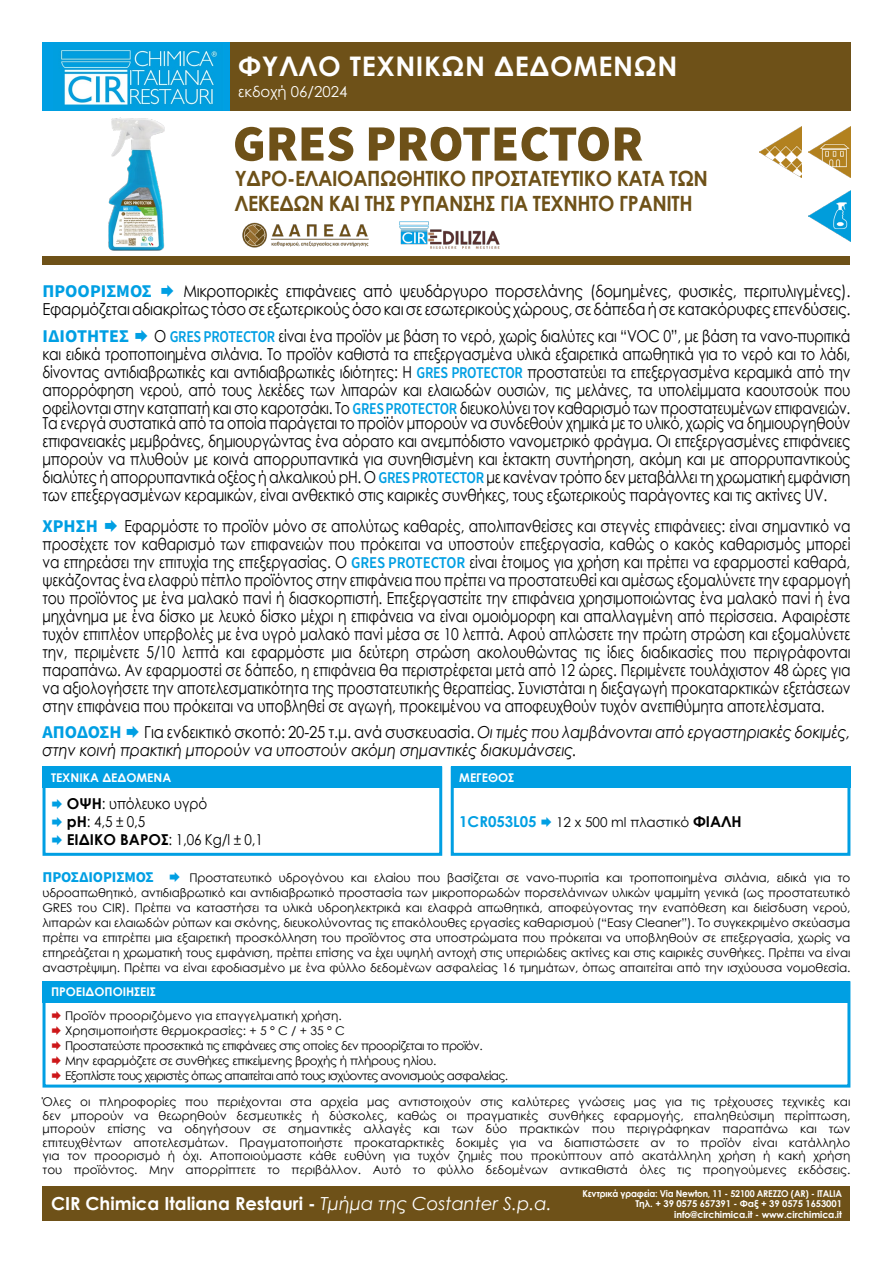
<style>
.page{position:relative;width:893px;height:1263px;background:#fff}
.page>*{position:absolute;margin:0;border:0;box-sizing:border-box;transform-origin:0 0}
.t1{font:900 51px "Source Sans Pro";color:#6e5118}
.t2{font:700 27px "Century Gothic";letter-spacing:.025em;color:#fff}
.t3{font:700 21px/24px "Century Gothic";letter-spacing:-.02em;color:#6e5118;scale:.93 1}
.t4{font:700 18px "Century Gothic";color:#fff}
.t5{font:700 18px "Source Sans Pro";color:#009fe3}
.t6{font:16.5px/18px "Century Gothic";letter-spacing:-.02em;color:#000;text-align:justify;scale:.84 1}
.t7{font:16.5px/18px "Century Gothic";letter-spacing:-.02em;color:#000;text-align:justify;scale:.86 1}
.t8{font:16.5px/18px "Century Gothic";letter-spacing:-.02em;color:#000;text-align:justify;scale:.85 1}
.t9{font:16.5px/18px "Century Gothic";letter-spacing:-.02em;color:#000;text-align:right;scale:.9 1}
.t10{font:italic 16.5px/18px "Century Gothic";letter-spacing:-.01em;color:#000;scale:.9 1}
.t11{font:15px "Century Gothic";letter-spacing:-.01em;color:#000;scale:.9 1}
.t12{font:700 15px "Source Sans Pro";letter-spacing:-.01em;color:#009fe3}
.t13{font:15px "Century Gothic";color:#fff}
.t14{font:700 15px "Century Gothic";color:#009fe3}
.t15{font:13.5px "Century Gothic";color:#000}
.t16{font:12px/15px "Century Gothic";letter-spacing:-.02em;color:#000;text-align:justify}
.t17{font:12px "Century Gothic";color:#000}
.t18{font:12px "Century Gothic";letter-spacing:-.05em;color:#000}
.t19{font:12px "Century Gothic";letter-spacing:-.04em;color:#000}
.t20{font:700 12px "Century Gothic";color:#fff}
.t21{font:700 9.45px "Century Gothic";letter-spacing:-.01em;color:#fff}
.t22{font:700 9.45px "Century Gothic";letter-spacing:-.01em;color:#fff;scale:.94 1}
.s1{font-family:"Source Sans Pro";font-weight:600;color:#009fe3}
.s2{font-style:normal}
.s3{font-weight:700}
.s4{font-weight:700;font-size:15px}
.s5{font-weight:400;font-style:italic}
</style>
<div class="page">
<img style="left:108px;top:117px;width:57px;height:134px">
<div style="left:230px;top:43px;width:620px;height:68px;background:#6e5118"></div>
<div style="left:43px;top:1186px;width:807px;height:34px;background:#6e5118"></div>
<div style="left:43px;top:256px;width:807px;height:9px;background:#6e5118"></div>
<div style="left:43px;top:766px;width:399px;height:90px;border:3px solid #009fe3"></div>
<div style="left:43px;top:766px;width:399px;height:22px;background:#009fe3"></div>
<div style="left:451px;top:766px;width:399px;height:90px;border:3px solid #009fe3"></div>
<div style="left:451px;top:766px;width:399px;height:22px;background:#009fe3"></div>
<div style="left:43px;top:981px;width:807px;height:106px;border:3px solid #009fe3"></div>
<div style="left:43px;top:981px;width:807px;height:21px;background:#009fe3"></div>
<div style="left:43px;top:43px;width:187px;height:68px;background:#009fe3"></div>
<img style="left:60px;top:50px;width:158px;height:56px">
<img style="left:809px;top:190px;width:41px;height:51px">
<img style="left:809px;top:127px;width:41px;height:51px">
<img style="left:760px;top:127px;width:41px;height:51px">
<img style="left:242px;top:222px;width:127px;height:26px">
<img style="left:399px;top:221px;width:101px;height:28px">
<p class="t2" style="left:238px;top:46px;width:441px">ΦΥΛΛΟ ΤΕΧΝΙΚΩΝ ΔΕΔΟΜΕΝΩΝ</p>
<p class="t13" style="left:238px;top:81px;width:111px">εκδοχή 06/2024</p>
<p class="t1" style="left:233px;top:108px;width:412px">GRES PROTECTOR</p>
<p class="t3" style="left:235px;top:166px;width:510px">ΥΔΡΟ-ΕΛΑΙΟΑΠΩΘΗΤΙΚΟ ΠΡΟΣΤΑΤΕΥΤΙΚΟ ΚΑΤΑ ΤΩΝ<br>ΛΕΚΕΔΩΝ ΚΑΙ ΤΗΣ ΡΥΠΑΝΣΗΣ ΓΙΑ ΤΕΧΝΗΤΟ ΓΡΑΝΙΤΗ</p>
<p class="t9" style="left:43px;top:282px;width:899px">Μικροπορικές επιφάνειες από ψευδάργυρο πορσελάνης (δομημένες, φυσικές, περιτυλιγμένες).<br>Εφαρμόζεται αδιακρίτως τόσο σε εξωτερικούς όσο και σε εσωτερικούς χώρους, σε δάπεδα ή σε κατακόρυφες επενδύσεις.</p>
<p class="t5" style="left:43px;top:323px;width:88px">ΙΔΙΟΤΗΤΕΣ</p>
<p class="t5" style="left:43px;top:279px;width:111px">ΠΡΟΟΡΙΣΜΟΣ</p>
<p class="t8" style="left:43px;top:326px;width:952px;text-indent:112px">Ο <span class="s1">GRES PROTECTOR</span> είναι ένα προϊόν με βάση το νερό, χωρίς διαλύτες και “VOC 0”, με βάση τα νανο-πυριτικά και ειδικά τροποποιημένα σιλάνια. Το προϊόν καθιστά τα επεξεργασμένα υλικά εξαιρετικά απωθητικά για το νερό και το λάδι, δίνοντας αντιδιαβρωτικές και αντιδιαβρωτικές ιδιότητες: Η <span class="s1">GRES PROTECTOR</span> προστατεύει τα επεξεργασμένα κεραμικά από την απορρόφηση νερού, από τους λεκέδες των λιπαρών και ελαιωδών ουσιών, τις μελάνες, τα υπολείμματα καουτσούκ που οφείλονται στην καταπατή και στο καροτσάκι. Το <span class="s1">GRES PROTECTOR</span> διευκολύνει τον καθαρισμό των προστατευμένων επιφανειών.</p>
<p class="t7" style="left:43px;top:414px;width:941px">Τα ενεργά συστατικά από τα οποία παράγεται το προϊόν μπορούν να συνδεθούν χημικά με το υλικό, χωρίς να δημιουργηθούν επιφανειακές μεμβράνες, δημιουργώντας ένα αόρατο και ανεμπόδιστο νανομετρικό φράγμα. Οι επεξεργασμένες επιφάνειες μπορούν να πλυθούν με κοινά απορρυπαντικά για συνηθισμένη και έκτακτη συντήρηση, ακόμη και με απορρυπαντικούς διαλύτες ή απορρυπαντικά οξέος ή αλκαλικού pH. Ο <span class="s1">GRES PROTECTOR</span> με κανέναν τρόπο δεν μεταβάλλει τη χρωματική εμφάνιση των επεξεργασμένων κεραμικών, είναι ανθεκτικό στις καιρικές συνθήκες, τους εξωτερικούς παράγοντες και τις ακτίνες UV.</p>
<p class="t5" style="left:43px;top:514px;width:57px">ΧΡΗΣΗ</p>
<p class="t6" style="left:43px;top:517px;width:963px;text-indent:82px">Εφαρμόστε το προϊόν μόνο σε απολύτως καθαρές, απολιπανθείσες και στεγνές επιφάνειες: είναι σημαντικό να προσέχετε τον καθαρισμό των επιφανειών που πρόκειται να υποστούν επεξεργασία, καθώς ο κακός καθαρισμός μπορεί να επηρεάσει την επιτυχία της επεξεργασίας. Ο <span class="s1">GRES PROTECTOR</span> είναι έτοιμος για χρήση και πρέπει να εφαρμοστεί καθαρά, ψεκάζοντας ένα ελαφρύ πέπλο προϊόντος στην επιφάνεια που πρέπει να προστατευθεί και αμέσως εξομαλύνετε την εφαρμογή του προϊόντος με ένα μαλακό πανί ή διασκορπιστή. Επεξεργαστείτε την επιφάνεια χρησιμοποιώντας ένα μαλακό πανί ή ένα μηχάνημα με ένα δίσκο με λευκό δίσκο μέχρι η επιφάνεια να είναι ομοιόμορφη και απαλλαγμένη από περίσσεια. Αφαιρέστε τυχόν επιπλέον υπερβολές με ένα υγρό μαλακό πανί μέσα σε 10 λεπτά. Αφού απλώσετε την πρώτη στρώση και εξομαλύνετε την, περιμένετε 5/10 λεπτά και εφαρμόστε μια δεύτερη στρώση ακολουθώντας τις ίδιες διαδικασίες που περιγράφονται παραπάνω. Αν εφαρμοστεί σε δάπεδο, η επιφάνεια θα περιστρέφεται μετά από 12 ώρες. Περιμένετε τουλάχιστον 48 ώρες για να αξιολογήσετε την αποτελεσματικότητα της προστατευτικής θεραπείας. Συνιστάται η διεξαγωγή προκαταρκτικών εξετάσεων στην επιφάνεια που πρόκειται να υποβληθεί σε αγωγή, προκειμένου να αποφευχθούν τυχόν ανεπιθύμητα αποτελέσματα.</p>
<p class="t5" style="left:43px;top:720px;width:81px">ΑΠΟΔΟΣΗ</p>
<p class="t10" style="left:43px;top:723px;width:899px;text-indent:102px"><span class="s2">Για ενδεικτικό σκοπό: 20-25 τ.μ. ανά συσκευασία.</span> Οι τιμές που λαμβάνονται από εργαστηριακές δοκιμές, στην κοινή πρακτική μπορούν να υποστούν ακόμη σημαντικές διακυμάνσεις.</p>
<p class="t20" style="left:51px;top:768px;width:122px">ΤΕΧΝΙΚΑ ΔΕΔΟΜΕΝΑ</p>
<p class="t11" style="left:67px;top:793px;width:157px"><span class="s3">ΟΨΗ</span>: υπόλευκο υγρό</p>
<p class="t11" style="left:67px;top:811px;width:89px"><span class="s3">pH</span>: 4,5 ± 0,5</p>
<p class="t11" style="left:67px;top:829px;width:219px"><span class="s3">ΕΙΔΙΚΟ ΒΑΡΟΣ</span>: 1,06 Kg/l ± 0,1</p>
<p class="t20" style="left:459px;top:768px;width:57px">ΜΕΓΕΘΟΣ</p>
<p class="t14" style="left:459px;top:810px;width:79px">1CR053L05</p>
<p class="t15" style="left:556px;top:812px;width:187px">12 x 500 ml πλαστικό <span class="s4">ΦΙΑΛΗ</span></p>
<p class="t12" style="left:43px;top:867px;width:113px">ΠΡΟΣΔΙΟΡΙΣΜΟΣ</p>
<p class="t16" style="left:43px;top:870px;width:809px;text-indent:147px">Προστατευτικό υδρογόνου και ελαίου που βασίζεται σε νανο-πυριτία και τροποποιημένα σιλάνια, ειδικά για το υδροαπωθητικό, αντιδιαβρωτικό και αντιδιαβρωτικό προστασία των μικροπορωδών πορσελάνινων υλικών ψαμμίτη γενικά (ως προστατευτικό GRES του CIR). Πρέπει να καταστήσει τα υλικά υδροηλεκτρικά και ελαφρά απωθητικά, αποφεύγοντας την εναπόθεση και διείσδυση νερού, λιπαρών και ελαιωδών ρύπων και σκόνης, διευκολύνοντας τις επακόλουθες εργασίες καθαρισμού (“Easy Cleaner”). Το συγκεκριμένο σκεύασμα πρέπει να επιτρέπει μια εξαιρετική προσκόλληση του προϊόντος στα υποστρώματα που πρόκειται να υποβληθούν σε επεξεργασία, χωρίς να επηρεάζεται η χρωματική τους εμφάνιση, πρέπει επίσης να έχει υψηλή αντοχή στις υπεριώδεις ακτίνες και στις καιρικές συνθήκες. Πρέπει να είναι αναστρέψιμη. Πρέπει να είναι εφοδιασμένο με ένα φύλλο δεδομένων ασφαλείας 16 τμημάτων, όπως απαιτείται από την ισχύουσα νομοθεσία.</p>
<p class="t20" style="left:51px;top:983px;width:106px">ΠΡΟΕΙΔΟΠΟΙΗΣΕΙΣ</p>
<p class="t17" style="left:65px;top:1007px;width:278px">Προϊόν προοριζόμενο για επαγγελματική χρήση.</p>
<p class="t17" style="left:65px;top:1022px;width:281px">Χρησιμοποιήστε θερμοκρασίες: + 5 ° C / + 35 ° C</p>
<p class="t19" style="left:65px;top:1037px;width:419px">Προστατεύστε προσεκτικά τις επιφάνειες στις οποίες δεν προορίζεται το προϊόν.</p>
<p class="t16" style="left:65px;top:1053px;width:373px">Μην εφαρμόζετε σε συνθήκες επικείμενης βροχής ή πλήρους ηλίου.</p>
<p class="t18" style="left:65px;top:1067px;width:445px">Εξοπλίστε τους χειριστές όπως απαιτείται από τους ισχύοντες ανονισμούς ασφαλείας.</p>
<p class="t16" style="left:43px;top:1095px;width:809px;line-height:13.5px">Όλες οι πληροφορίες που περιέχονται στα αρχεία μας αντιστοιχούν στις καλύτερες γνώσεις μας για τις τρέχουσες τεχνικές και δεν μπορούν να θεωρηθούν δεσμευτικές ή δύσκολες, καθώς οι πραγματικές συνθήκες εφαρμογής, επαληθεύσιμη περίπτωση, μπορούν επίσης να οδηγήσουν σε σημαντικές αλλαγές και των δύο πρακτικών που περιγράφηκαν παραπάνω και των επιτευχθέντων αποτελεσμάτων. Πραγματοποιήστε προκαταρκτικές δοκιμές για να διαπιστώσετε αν το προϊόν είναι κατάλληλο για τον προορισμό ή όχι. Αποποιούμαστε κάθε ευθύνη για τυχόν ζημιές που προκύπτουν από ακατάλληλη χρήση ή κακή χρήση του προϊόντος. Μην απορρίπτετε το περιβάλλον. Αυτό το φύλλο δεδομένων αντικαθιστά όλες τις προηγούμενες εκδόσεις.</p>
<p class="t4" style="left:51px;top:1190px;width:502px">CIR Chimica Italiana Restauri - <span class="s5">Τμήμα της Costanter S.p.a.</span></p>
<p class="t22" style="left:582px;top:1186px;width:278px">Κεντρικά γραφεία: Via Newton, 11 - 52100 AREZZO (AR) - ITALIA</p>
<p class="t21" style="left:635px;top:1197px;width:208px">Τηλ. + 39 0575 657391 - Φαξ + 39 0575 1653001</p>
<p class="t21" style="left:674px;top:1207px;width:169px">info@circhimica.it - www.circhimica.it</p>
</div>
